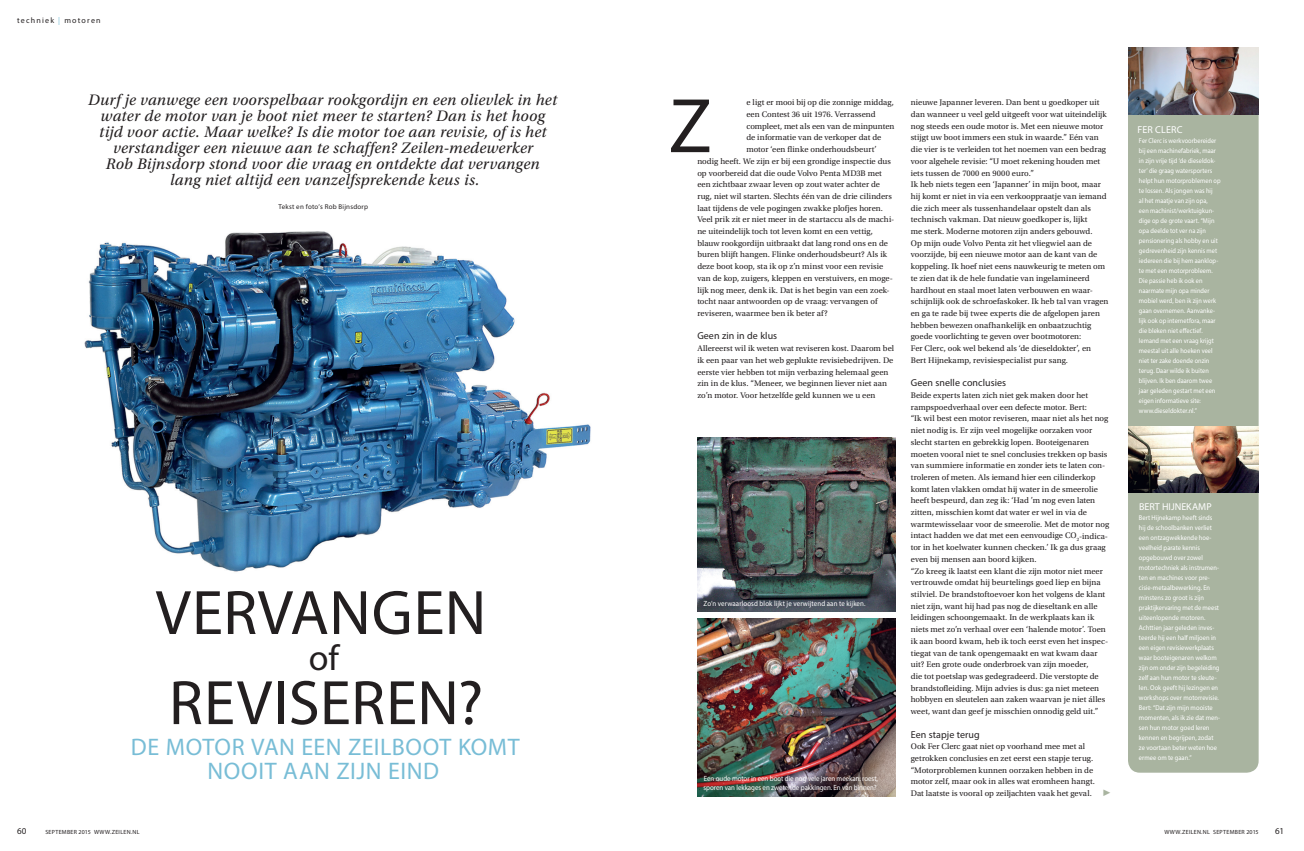
<style>
.page{position:relative;width:1304px;height:851px;background:#fff}
.page>*{position:absolute;margin:0;border:0;box-sizing:border-box;transform-origin:0 0}
.t1{font:77.9px "Myriad Pro";color:#231f20}
.t2{font:63.3px "Myriad Pro";letter-spacing:.005em;color:#231f20}
.t3{font:36px "Myriad Pro";color:#231f20}
.t4{font:24px/24px "Myriad Pro";letter-spacing:.02em;color:#78bdd6;text-align:center}
.t5{font:italic 16px/16px "Utopia Std";letter-spacing:.015em;color:#231f20;text-align:center}
.t6{font:12px "Utopia Std";color:#a9b4a0}
.t7{font:10px "Myriad Pro";letter-spacing:.005em;color:#231f20}
.t8{font:10px "Myriad Pro";letter-spacing:.005em;color:#fff}
.t9{font:9px "Myriad Pro";color:#231f20}
.t10{font:8.5px/11.7px "Utopia Std";color:#231f20}
.t11{font:8px "Myriad Pro";letter-spacing:.15em;color:#231f20}
.t12{font:7.5px/9px "Myriad Pro";letter-spacing:-.005em;color:#fff;scale:.92 1}
.t13{font:7.5px "Myriad Pro";letter-spacing:.015em;color:#fff;scale:.92 1}
.t14{font:7px/10px "Myriad Pro";letter-spacing:.005em;color:#fff;scale:.9 1}
.t15{font:7px/10px "Myriad Pro";letter-spacing:.005em;color:#fff;scale:.92 1}
.t16{font:7px "Myriad Pro";letter-spacing:.03em;color:#231f20}
.t17{font:6px "Myriad Pro";letter-spacing:.045em;color:#231f20}
.s1{color:#78bdd6}
</style>
<div class="page">
<img style="left:84px;top:231px;width:507px;height:341px">
<div style="left:1128px;top:114px;width:131px;height:658px;background:#a9b4a0"></div>
<img style="left:1128px;top:48px;width:131px;height:66px">
<img style="left:1128px;top:426px;width:131px;height:67px">
<img style="left:698px;top:618px;width:198px;height:178px">
<img style="left:697px;top:437px;width:199px;height:174px">
<p class="t11" style="left:17px;top:15px;width:85px">techniek <span class="s1">|</span> motoren</p>
<p class="t5" style="left:88px;top:92px;width:470px">Durf je vanwege een voorspelbaar rookgordijn en een olievlek in het water de motor van je boot niet meer te starten? Dan is het hoog tijd voor actie. Maar welke? Is die motor toe aan revisie, of is het verstandiger een nieuwe aan te schaffen? Zeilen-medewerker<br>Rob Bijnsdorp stond voor die vraag en ontdekte dat vervangen<br>lang niet altijd een vanzelfsprekende keus is.</p>
<p class="t16" style="left:278px;top:202px;width:91px">Tekst en foto’s Rob Bijnsdorp</p>
<h2 class="t2" style="left:156px;top:573px;width:332px">VERVANGEN</h2>
<h3 class="t3" style="left:309px;top:635px;width:32px">of</h3>
<h2 class="t2" style="left:169px;top:663px;width:316px">REVISEREN?</h2>
<h3 class="t4" style="left:131px;top:734px;width:390px">DE MOTOR VAN EEN ZEILBOOT KOMT<br>NOOIT AAN ZIJN EIND</h3>
<h1 class="t1" style="left:669px;top:78px;width:45px">Z</h1>
<p class="t10" style="left:746px;top:97px;width:149px">e ligt er mooi bij op die zonnige middag,</p>
<p class="t10" style="left:746px;top:108px;width:131px">een Contest 36 uit 1976. Verrassend</p>
<p class="t10" style="left:746px;top:120px;width:149px">compleet, met als een van de minpunten</p>
<p class="t10" style="left:746px;top:132px;width:136px">de informatie van de verkoper dat de</p>
<p class="t10" style="left:746px;top:144px;width:132px">motor ‘een flinke onderhoudsbeurt’</p>
<p class="t10" style="left:697px;top:155px;width:195px">nodig heeft. We zijn er bij een grondige inspectie dus</p>
<p class="t10" style="left:697px;top:167px;width:186px">op voorbereid dat die oude Volvo Penta MD3B met</p>
<p class="t10" style="left:697px;top:179px;width:184px">een zichtbaar zwaar leven op zout water achter de</p>
<p class="t10" style="left:697px;top:190px;width:196px">rug, niet wil starten. Slechts één van de drie cilinders</p>
<p class="t10" style="left:697px;top:202px;width:187px">laat tijdens de vele pogingen zwakke plofjes horen.</p>
<p class="t10" style="left:697px;top:214px;width:199px">Veel prik zit er niet meer in de startaccu als de machi-</p>
<p class="t10" style="left:697px;top:225px;width:177px">ne uiteindelijk toch tot leven komt en een vettig,</p>
<p class="t10" style="left:697px;top:237px;width:192px">blauw rookgordijn uitbraakt dat lang rond ons en de</p>
<p class="t10" style="left:697px;top:249px;width:191px">buren blijft hangen. Flinke onderhoudsbeurt? Als ik</p>
<p class="t10" style="left:697px;top:261px;width:187px">deze boot koop, sta ik op z’n minst voor een revisie</p>
<p class="t10" style="left:697px;top:272px;width:197px">van de kop, zuigers, kleppen en verstuivers, en moge-</p>
<p class="t10" style="left:697px;top:284px;width:194px">lijk nog meer, denk ik. Dat is het begin van een zoek-</p>
<p class="t10" style="left:697px;top:296px;width:182px">tocht naar antwoorden op de vraag: vervangen of</p>
<p class="t10" style="left:697px;top:307px;width:132px">reviseren, waarmee ben ik beter af?</p>
<p class="t7" style="left:697px;top:330px;width:81px">Geen zin in de klus</p>
<p class="t10" style="left:697px;top:342px;width:198px">Allereerst wil ik weten wat reviseren kost. Daarom bel ik een paar van het web geplukte revisiebedrijven. De eerste vier hebben tot mijn verbazing helemaal geen zin in de klus. “Meneer, we beginnen liever niet aan zo’n motor. Voor hetzelfde geld kunnen we u een</p>
<p class="t13" style="left:703px;top:598px;width:178px">Zo’n verwaarloosd blok lijkt je verwijtend aan te kijken.</p>
<p class="t12" style="left:704px;top:774px;width:191px">Een oude motor in een boot die nog vele jaren meekan: roest, sporen van lekkages en zwetende pakkingen. En van binnen?</p>
<p class="t10" style="left:911px;top:97px;width:199px">nieuwe Japanner leveren. Dan bent u goedkoper uit dan wanneer u veel geld uitgeeft voor wat uiteindelijk nog steeds een oude motor is. Met een nieuwe motor stijgt uw boot immers een stuk in waarde.” Eén van die vier is te verleiden tot het noemen van een bedrag voor algehele revisie: “U moet rekening houden met iets tussen de 7000 en 9000 euro.”<br>Ik heb niets tegen een ‘Japanner’ in mijn boot, maar hij komt er niet in via een verkooppraatje van iemand die zich meer als tussenhandelaar opstelt dan als technisch vakman. Dat nieuw goedkoper is, lijkt<br>me sterk. Moderne motoren zijn anders gebouwd.<br>Op mijn oude Volvo Penta zit het vliegwiel aan de voorzijde, bij een nieuwe motor aan de kant van de koppeling. Ik hoef niet eens nauwkeurig te meten om te zien dat ik de hele fundatie van ingelamineerd hardhout en staal moet laten verbouwen en waar&shy;schijnlijk ook de schroefaskoker. Ik heb tal van vragen en ga te rade bij twee experts die de afgelopen jaren hebben bewezen onafhankelijk en onbaatzuchtig goede voorlichting te geven over bootmotoren:<br>Fer Clerc, ook wel bekend als ‘de dieseldokter’, en Bert Hijnekamp, revisiespecialist pur sang.</p>
<p class="t7" style="left:911px;top:377px;width:97px">Geen snelle conclusies</p>
<p class="t10" style="left:911px;top:389px;width:200px">Beide experts laten zich niet gek maken door het rampspoedverhaal over een defecte motor. Bert:<br>“Ik wil best een motor reviseren, maar niet als het nog niet nodig is. Er zijn veel mogelijke oorzaken voor slecht starten en gebrekkig lopen. Booteigenaren moeten vooral niet te snel conclusies trekken op basis van summiere informatie en zonder iets te laten con&shy;troleren of meten. Als iemand hier een cilinderkop komt laten vlakken omdat hij water in de smeerolie heeft bespeurd, dan zeg ik: ‘Had ’m nog even laten zitten, misschien komt dat water er wel in via de warmtewisselaar voor de smeerolie. Met de motor nog intact hadden we dat met een eenvoudige CO<sub>2</sub>-indica&shy;tor in het koelwater kunnen checken.’ Ik ga dus graag even bij mensen aan boord kijken.<br>“Zo kreeg ik laatst een klant die zijn motor niet meer vertrouwde omdat hij beurtelings goed liep en bijna stilviel. De brandstoftoevoer kon het volgens de klant niet zijn, want hij had pas nog de dieseltank en alle leidingen schoongemaakt. In de werkplaats kan ik niets met zo’n verhaal over een ‘halende motor’. Toen ik aan boord kwam, heb ik toch eerst even het inspec&shy;tiegat van de tank opengemaakt en wat kwam daar uit? Een grote oude onderbroek van zijn moeder,<br>die tot poetslap was gedegradeerd. Die verstopte de brandstofleiding. Mijn advies is dus: ga niet meteen hobbyen en sleutelen aan zaken waarvan je niet álles weet, want dan geef je misschien onnodig geld uit.”</p>
<p class="t7" style="left:911px;top:728px;width:70px">Een stapje terug</p>
<p class="t10" style="left:911px;top:740px;width:186px">Ook Fer Clerc gaat niet op voorhand mee met al getrokken conclusies en zet eerst een stapje terug. “Motorproblemen kunnen oorzaken hebben in de motor zelf, maar ook in alles wat eromheen hangt.<br>Dat laatste is vooral op zeiljachten vaak het geval.</p>
<h3 class="t6" style="left:1102px;top:785px;width:10px">▶</h3>
<p class="t8" style="left:1137px;top:123px;width:47px">FER CLERC</p>
<p class="t14" style="left:1139px;top:135px;width:92px">Fer Clerc is werkvoorbereider bij een machinefabriek, maar in zijn vrije tijd ‘de dieseldok&shy;ter’ die graag watersporters helpt hun motorproblemen op te lossen. Als jongen was hij<br>al het maatje van zijn opa,<br>een machinist/werktuigkun&shy;dige op de grote vaart. “Mijn opa deelde tot ver na zijn pensionering als hobby en uit gedrevenheid zijn kennis met iedereen die bij hem aanklop&shy;te met een motorprobleem.<br>Die passie heb ik ook en naarmate mijn opa minder mobiel werd, ben ik zijn werk gaan overnemen. Aanvanke&shy;lijk ook op internetfora, maar die bleken niet effectief.<br>Iemand met een vraag krijgt meestal uit alle hoeken veel niet ter zake doende onzin terug. Daar wilde ik buiten blijven. Ik ben daarom twee jaar geleden gestart met een eigen informatieve site: www.dieseldokter.nl.”</p>
<p class="t8" style="left:1139px;top:500px;width:74px">BERT HIJNEKAMP</p>
<p class="t15" style="left:1139px;top:512px;width:90px">Bert Hijnekamp heeft sinds hij de schoolbanken verliet een ontzagwekkende hoe&shy;veelheid parate kennis opgebouwd over zowel motortechniek als instrumen&shy;ten en machines voor pre&shy;cisie-metaalbewerking. En minstens zo groot is zijn praktijkervaring met de meest uiteenlopende motoren.<br>Achttien jaar geleden inves&shy;teerde hij een half miljoen in een eigen revisiewerkplaats waar booteigenaren welkom zijn om onder zijn begeleiding zelf aan hun motor te sleute&shy;len. Ook geeft hij lezingen en workshops over motorrevisie.<br>Bert: “Dat zijn mijn mooiste momenten, als ik zie dat men&shy;sen hun motor goed leren kennen en begrijpen, zodat ze voortaan beter weten hoe ermee om te gaan.”</p>
<p class="t9" style="left:17px;top:825px;width:11px">60</p>
<p class="t17" style="left:45px;top:828px;width:96px">SEPTEMBER 2015 WWW.ZEILEN.NL</p>
<p class="t17" style="left:1164px;top:828px;width:96px">WWW.ZEILEN.NL SEPTEMBER 2015</p>
<p class="t9" style="left:1275px;top:825px;width:10px">61</p>
</div>
